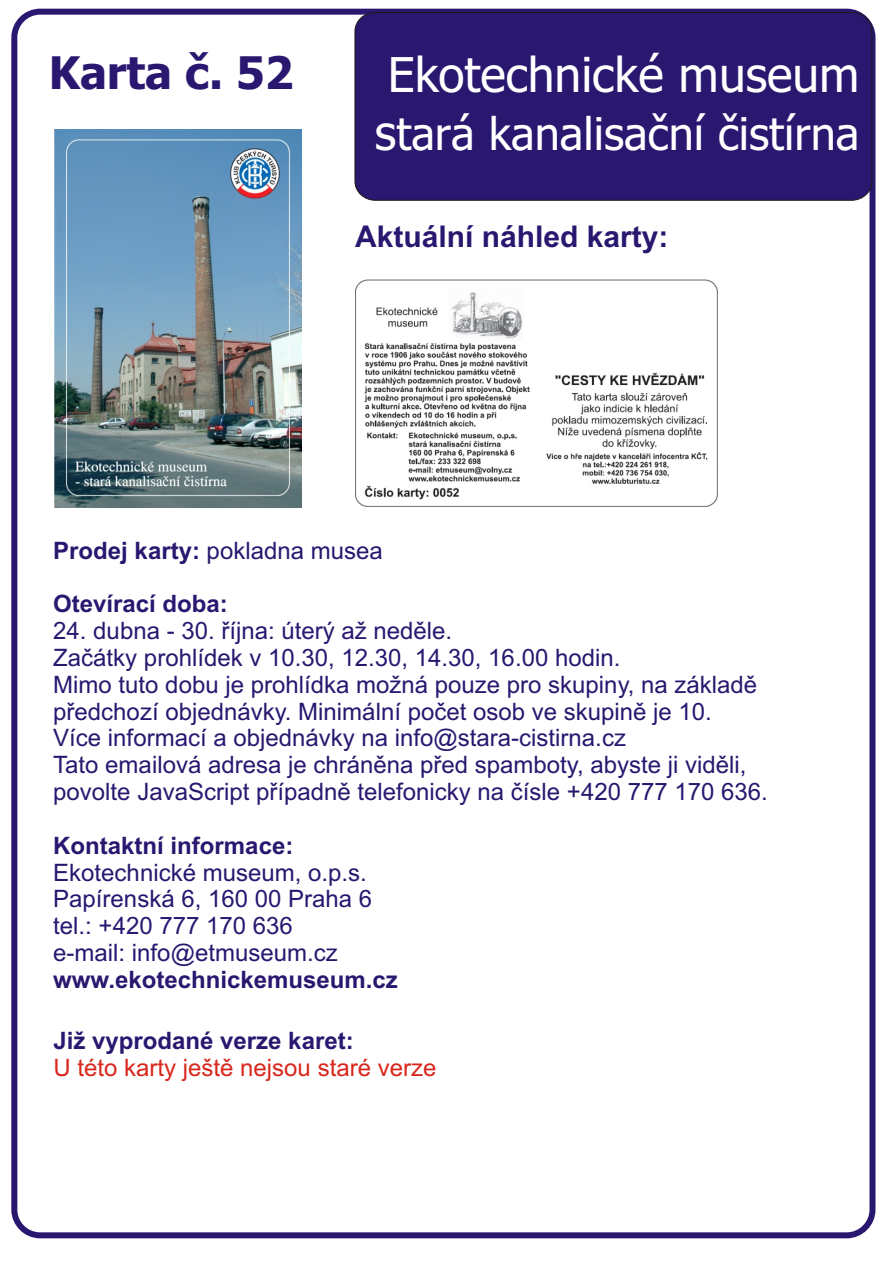
<style>
.page{position:relative;width:894px;height:1263px;background:#fff}
.page>*{position:absolute;margin:0;border:0;box-sizing:border-box;transform-origin:0 0}
.t1{font:48px "Tahoma";color:#fff}
.t2{font:45px "Tahoma";color:#fff}
.t3{font:700 45px "Tahoma";color:#291770}
.t4{font:700 30px "Arial";color:#291770}
.t5{font:24px/26.8px "Arial";color:#291770}
.t6{font:700 24px "Arial";color:#291770}
.t7{font:24px "Arial";color:#d9261c}
.s1{font-size:48px}
.s2{font-weight:700}
</style>
<div class="page">
<div style="left:11px;top:9px;width:865px;height:1229px;background:#fff;border:6px solid #291770;border-radius:26px"></div>
<div style="left:355px;top:12px;width:517px;height:188px;background:#291770;border:1px solid #1f1a17;border-radius:20px"></div>
<img style="left:55px;top:129px;width:246px;height:379px">
<img style="left:355px;top:279px;width:363px;height:228px">
<h2 class="t3" style="left:49px;top:55px;width:246px">Karta è. 52</h2>
<h1 class="t1" style="left:388px;top:56px;width:473px">Ekotechnické museum</h1>
<h2 class="t2" style="left:375px;top:116px;width:486px"><span class="s1">s</span>tará kanalisaèní èistírna</h2>
<p class="t4" style="left:355px;top:225px;width:315px">Aktuální náhled karty:</p>
<p class="t5" style="left:53px;top:539px;width:331px"><span class="s2">Prodej karty:</span> pokladna musea</p>
<p class="t6" style="left:53px;top:595px;width:176px">Otevírací doba:</p>
<p class="t5" style="left:53px;top:620px;width:716px">24. dubna - 30. øíjna: úterý až nedìle.<br>Zaèátky prohlídek v 10.30, 12.30, 14.30, 16.00 hodin.<br>Mimo tuto dobu je prohlídka možná pouze pro skupiny, na základì pøedchozí objednávky. Minimální poèet osob ve skupinì je 10.<br>Více informací a objednávky na info@stara-cistirna.cz<br>Tato emailová adresa je chránìna pøed spamboty, abyste ji vidìli, povolte JavaScript pøípadnì telefonicky na èísle +420 777 170 636.</p>
<p class="t6" style="left:53px;top:836px;width:242px">Kontaktní informace:</p>
<p class="t5" style="left:53px;top:861px;width:320px">Ekotechnické museum, o.p.s.<br>Papírenská 6, 160 00 Praha 6 tel.: +420 777 170 636<br>e-mail: info@etmuseum.cz</p>
<p class="t6" style="left:53px;top:970px;width:346px">www.ekotechnickemuseum.cz</p>
<p class="t6" style="left:53px;top:1031px;width:302px">Již vyprodané verze karet:</p>
<p class="t7" style="left:53px;top:1058px;width:384px">U této karty ještì nejsou staré verze</p>
</div>
